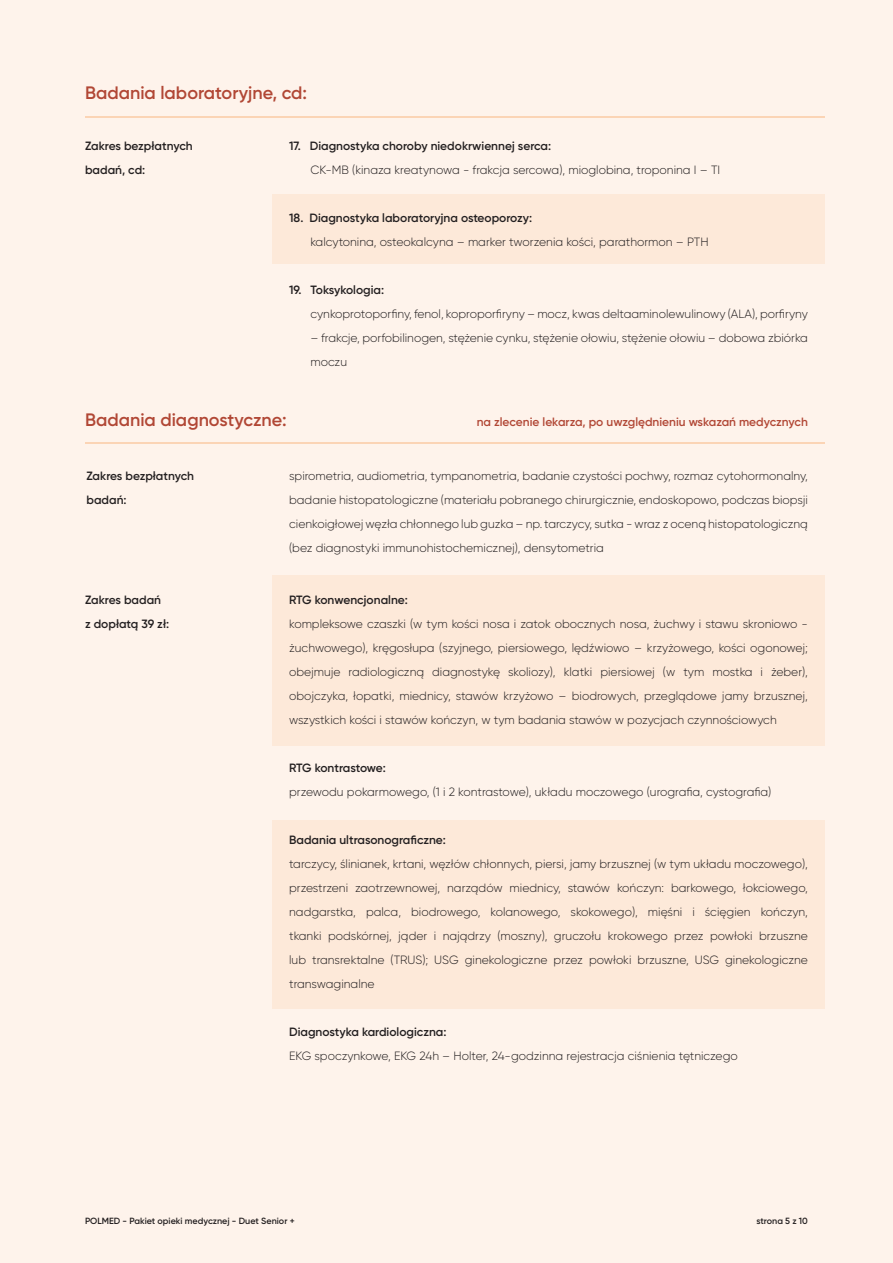
<style>
.page{position:relative;width:893px;height:1263px;background:#fef3eb}
.page>*{position:absolute;margin:0;border:0;box-sizing:border-box;transform-origin:0 0}
.t1{font:600 18px "Gilroy";color:#b14735}
.t2{font:300 12px/24px "Gilroy";color:#231f20;text-align:justify}
.t3{font:600 12px/24px "Gilroy";color:#231f20}
.t4{font:600 12px "Gilroy";color:#b14735}
.t5{font:600 12px "Gilroy";letter-spacing:-.02em;color:#231f20}
.t6{font:600 9px "Gilroy";color:#231f20}
</style>
<div class="page">
<div style="left:272px;top:575px;width:553px;height:170px;background:#fde9d9"></div>
<div style="left:272px;top:195px;width:553px;height:69px;background:#fde9d9"></div>
<div style="left:272px;top:820px;width:553px;height:188px;background:#fde9d9"></div>
<hr style="left:85px;top:116px;width:740px;height:2px;background:#f68d38">
<hr style="left:85px;top:442px;width:740px;height:2px;background:#f68d38">
<h1 class="t1" style="left:85px;top:82px;width:224px">Badania laboratoryjne, cd:</h1>
<p class="t3" style="left:85px;top:134px;width:109px">Zakres bezpłatnych badań, cd:</p>
<p class="t3" style="left:289px;top:134px;width:263px">17. Diagnostyka choroby niedokrwiennej serca:</p>
<p class="t2" style="left:310px;top:158px;width:411px">CK-MB (kinaza kreatynowa - frakcja sercowa), mioglobina, troponina I – TI</p>
<p class="t3" style="left:289px;top:206px;width:244px">18. Diagnostyka laboratoryjna osteoporozy:</p>
<p class="t2" style="left:310px;top:230px;width:400px">kalcytonina, osteokalcyna – marker tworzenia kości, parathormon – PTH</p>
<p class="t3" style="left:289px;top:278px;width:97px">19. Toksykologia:</p>
<p class="t2" style="left:310px;top:302px;width:499px">cynkoprotoporfiny, fenol, koproporfiryny – mocz, kwas deltaaminolewulinowy (ALA), porfiryny</p>
<p class="t2" style="left:310px;top:326px;width:499px">– frakcje, porfobilinogen, stężenie cynku, stężenie ołowiu, stężenie ołowiu – dobowa zbiórka moczu</p>
<h1 class="t1" style="left:85px;top:409px;width:203px">Badania diagnostyczne:</h1>
<p class="t4" style="left:477px;top:414px;width:333px">na zlecenie lekarza, po uwzględnieniu wskazań medycznych</p>
<p class="t3" style="left:86px;top:463px;width:109px">Zakres bezpłatnych badań:</p>
<p class="t2" style="left:289px;top:463px;width:520px">spirometria, audiometria, tympanometria, badanie czystości pochwy, rozmaz cytohormonalny, badanie histopatologiczne (materiału pobranego chirurgicznie, endoskopowo, podczas biopsji cienkoigłowej węzła chłonnego lub guzka – np. tarczycy, sutka - wraz z oceną histopatologiczną (bez diagnostyki immunohistochemicznej), densytometria</p>
<p class="t3" style="left:85px;top:588px;width:86px">Zakres badań z dopłatą 39 zł:</p>
<p class="t3" style="left:289px;top:588px;width:120px">RTG konwencjonalne:</p>
<p class="t2" style="left:289px;top:611px;width:520px">kompleksowe czaszki (w tym kości nosa i zatok obocznych nosa, żuchwy i stawu skroniowo - żuchwowego), kręgosłupa (szyjnego, piersiowego, lędźwiowo – krzyżowego, kości ogonowej; obejmuje radiologiczną diagnostykę skoliozy), klatki piersiowej (w tym mostka i żeber), obojczyka, łopatki, miednicy, stawów krzyżowo – biodrowych, przeglądowe jamy brzusznej, wszystkich kości i stawów kończyn, w tym badania stawów w pozycjach czynnościowych</p>
<p class="t5" style="left:289px;top:760px;width:98px">RTG kontrastowe:</p>
<p class="t2" style="left:289px;top:779px;width:484px">przewodu pokarmowego, (1 i 2 kontrastowe), układu moczowego (urografia, cystografia)</p>
<p class="t3" style="left:289px;top:828px;width:158px">Badania ultrasonograficzne:</p>
<p class="t2" style="left:289px;top:851px;width:520px">tarczycy, ślinianek, krtani, węzłów chłonnych, piersi, jamy brzusznej (w tym układu moczowego), przestrzeni zaotrzewnowej, narządów miednicy, stawów kończyn: barkowego, łokciowego, nadgarstka, palca, biodrowego, kolanowego, skokowego), mięśni i ścięgien kończyn, tkanki podskórnej, jąder i najądrzy (moszny), gruczołu krokowego przez powłoki brzuszne lub transrektalne (TRUS); USG ginekologiczne przez powłoki brzuszne, USG ginekologiczne transwaginalne</p>
<p class="t3" style="left:289px;top:1020px;width:159px">Diagnostyka kardiologiczna:</p>
<p class="t2" style="left:289px;top:1043px;width:450px">EKG spoczynkowe, EKG 24h – Holter, 24-godzinna rejestracja ciśnienia tętniczego</p>
<p class="t6" style="left:85px;top:1215px;width:211px">POLMED - Pakiet opieki medycznej - Duet Senior +</p>
<p class="t6" style="left:756px;top:1215px;width:53px">strona 5 z 10</p>
</div>
